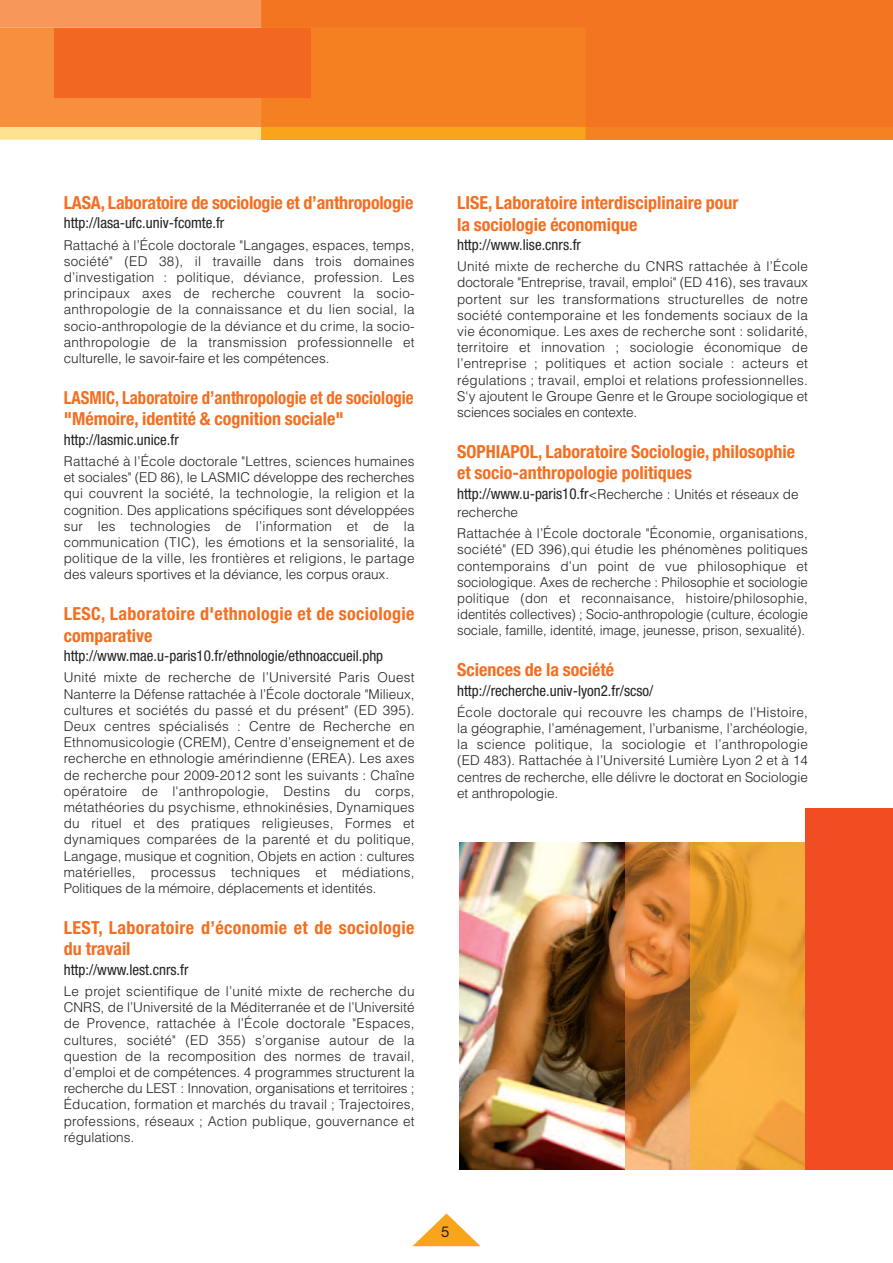
<style>
.page{position:relative;width:893px;height:1263px;background:#fff}
.page>*{position:absolute;margin:0;border:0;box-sizing:border-box;transform-origin:0 0}
.t1{font:700 condensed 18px/21.6px "Helvetica Neue";color:#f36e21}
.t2{font:700 condensed 18px/21.6px "Helvetica Neue";letter-spacing:.02em;color:#f36e21}
.t3{font:700 condensed 18px/21.6px "Helvetica Neue";color:#f36e21;scale:.93 1}
.t4{font:condensed 15px "Helvetica Neue";color:#231f20}
.t5{font:15px "Helvetica Neue";color:#231f20}
.t6{font:300 13.5px/16.2px "Helvetica";color:#231f20;text-align:justify}
.s1{font-family:"Helvetica Neue";font-weight:400;font-stretch:condensed;font-size:15px}
</style>
<div class="page">
<svg style="left:412px;top:1213px;width:68px;height:33px"></svg>
<div style="left:261px;top:0;width:632px;height:140px;background:#f58220"></div>
<div style="left:0;top:0;width:261px;height:28px;background:#f7975a"></div>
<div style="left:262px;top:0;width:631px;height:127px;background:#f47521"></div>
<svg style="left:0;top:28px;width:585px;height:112px"></svg>
<div style="left:54px;top:28px;width:257px;height:69px;background:#f36821"></div>
<img style="left:460px;top:842px;width:165px;height:327px">
<img style="left:625px;top:842px;width:66px;height:327px">
<img style="left:691px;top:842px;width:114px;height:327px">
<div style="left:805px;top:807px;width:88px;height:362px;background:#f04d22"></div>
<h1 class="t1" style="left:64px;top:193px;width:351px">LASA, Laboratoire de sociologie et d’anthropologie</h1>
<p class="t4" style="left:64px;top:218px;width:162px">http://lasa-ufc.univ-fcomte.fr</p>
<p class="t6" style="left:64px;top:238px;width:352px">Rattaché à l’École doctorale "Langages, espaces, temps, société" (ED 38), il travaille dans trois domaines d’investigation : politique, déviance, profession. Les principaux axes de recherche couvrent la socio&shy;anthropologie de la connaissance et du lien social, la socio-anthropologie de la déviance et du crime, la socio&shy;anthropologie de la transmission professionnelle et culturelle, le savoir-faire et les compétences.</p>
<h1 class="t3" style="left:64px;top:388px;width:378px">LASMIC, Laboratoire d’anthropologie et de sociologie "Mémoire, identité &amp; cognition sociale"</h1>
<p class="t4" style="left:64px;top:434px;width:117px">http://lasmic.unice.fr</p>
<p class="t6" style="left:64px;top:454px;width:352px">Rattaché à l’École doctorale "Lettres, sciences humaines et sociales" (ED 86), le LASMIC développe des recherches qui couvrent la société, la technologie, la religion et la cognition. Des applications spécifiques sont développées sur les technologies de l’information et de la communication (TIC), les émotions et la sensorialité, la politique de la ville, les frontières et religions, le partage des valeurs sportives et la déviance, les corpus oraux.</p>
<h1 class="t2" style="left:64px;top:604px;width:352px">LESC, Laboratoire d'ethnologie et de sociologie comparative</h1>
<p class="t4" style="left:64px;top:650px;width:321px">http://www.mae.u-paris10.fr/ethnologie/ethnoaccueil.php</p>
<p class="t6" style="left:64px;top:671px;width:352px">Unité mixte de recherche de l’Université Paris Ouest Nanterre la Défense rattachée à l’École doctorale "Milieux, cultures et sociétés du passé et du présent" (ED 395).<br>Deux centres spécialisés : Centre de Recherche en Ethnomusicologie (CREM), Centre d’enseignement et de recherche en ethnologie amérindienne (EREA). Les axes de recherche pour 2009-2012 sont les suivants : Chaîne opératoire de l'anthropologie, Destins du corps, métathéories du psychisme, ethnokinésies, Dynamiques du rituel et des pratiques religieuses, Formes et dynamiques comparées de la parenté et du politique, Langage, musique et cognition, Objets en action : cultures matérielles, processus techniques et médiations, Politiques de la mémoire, déplacements et identités.</p>
<h1 class="t2" style="left:64px;top:918px;width:352px">LEST, Laboratoire d’économie et de sociologie du travail</h1>
<p class="t4" style="left:64px;top:964px;width:126px">http://www.lest.cnrs.fr</p>
<p class="t6" style="left:64px;top:984px;width:352px">Le projet scientifique de l’unité mixte de recherche du CNRS, de l’Université de la Méditerranée et de l’Université de Provence, rattachée à l’École doctorale "Espaces, cultures, société" (ED 355) s’organise autour de la question de la recomposition des normes de travail, d’emploi et de compétences. 4 programmes structurent la recherche du LEST : Innovation, organisations et territoires ; Éducation, formation et marchés du travail ; Trajectoires, professions, réseaux ; Action publique, gouvernance et régulations.</p>
<h1 class="t1" style="left:457px;top:193px;width:283px">LISE, Laboratoire interdisciplinaire pour la sociologie économique</h1>
<p class="t4" style="left:457px;top:239px;width:125px">http://www.lise.cnrs.fr</p>
<p class="t6" style="left:457px;top:260px;width:352px">Unité mixte de recherche du CNRS rattachée à l’École doctorale "Entreprise, travail, emploi" (ED 416), ses travaux portent sur les transformations structurelles de notre société contemporaine et les fondements sociaux de la vie économique. Les axes de recherche sont : solidarité, territoire et innovation ; sociologie économique de l’entreprise ; politiques et action sociale : acteurs et régulations ; travail, emploi et relations professionnelles.<br>S'y ajoutent le Groupe Genre et le Groupe sociologique et sciences sociales en contexte.</p>
<h1 class="t1" style="left:457px;top:442px;width:339px">SOPHIAPOL, Laboratoire Sociologie, philosophie et socio-anthropologie politiques</h1>
<p class="t6" style="left:457px;top:486px;width:343px;line-height:18.1px"><span class="s1">http://www.u-paris10.fr</span>&lt;Recherche : Unités et réseaux de recherche</p>
<p class="t6" style="left:457px;top:527px;width:352px">Rattachée à l’École doctorale "Économie, organisations, société" (ED 396),qui étudie les phénomènes politiques contemporains d’un point de vue philosophique et sociologique. Axes de recherche : Philosophie et sociologie politique (don et reconnaisance, histoire/philosophie, identités collectives) ; Socio-anthropologie (culture, écologie sociale, famille, identité, image, jeunesse, prison, sexualité).</p>
<h1 class="t1" style="left:457px;top:660px;width:159px">Sciences de la société</h1>
<p class="t4" style="left:457px;top:685px;width:198px">http://recherche.univ-lyon2.fr/scso/</p>
<p class="t6" style="left:457px;top:705px;width:352px">École doctorale qui recouvre les champs de l’Histoire, la géographie, l’aménagement, l’urbanisme, l’archéologie, la science politique, la sociologie et l’anthropologie (ED 483). Rattachée à l’Université Lumière Lyon 2 et à 14 centres de recherche, elle délivre le doctorat en Sociologie et anthropologie.</p>
<p class="t5" style="left:441px;top:1226px;width:10px">5</p>
</div>
